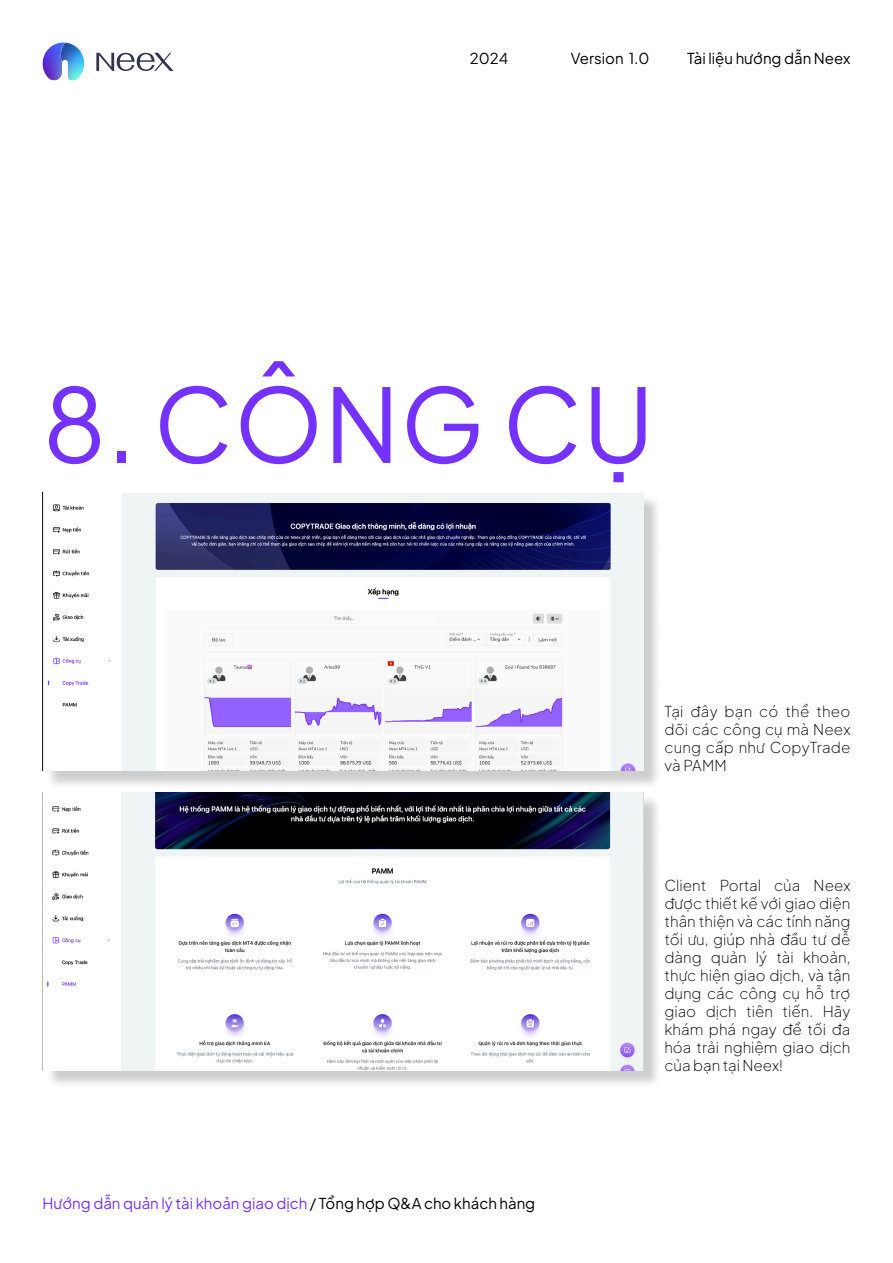
<style>
.page{position:relative;width:893px;height:1263px;background:#fff}
.page>*{position:absolute;margin:0;border:0;box-sizing:border-box;transform-origin:0 0}
.t1{font:101.85px "Plus Jakarta Sans";letter-spacing:.01em;color:#7532ff}
.t2{font:200 15px/18px "Plus Jakarta Sans";color:#000;text-align:justify}
.t3{font:15px "Plus Jakarta Sans";color:#7532ff}
.t4{font:15px "Plus Jakarta Sans";color:#000}
.s1{color:#000}
</style>
<div class="page">
<img style="left:43px;top:43px;width:16px;height:37px">
<img style="left:59px;top:43px;width:25px;height:37px">
<svg style="left:96px;top:53px;width:78px;height:18px"></svg>
<div style="left:45px;top:494px;width:617px;height:295px;background:#000;opacity:.2"></div>
<img style="left:43px;top:492px;width:600px;height:279px">
<div style="left:45px;top:794px;width:617px;height:295px;background:#000;opacity:.2"></div>
<img style="left:45px;top:792px;width:598px;height:278px">
<p class="t4" style="left:470px;top:46px;width:40px">2024</p>
<p class="t4" style="left:571px;top:46px;width:80px">Version 1.0</p>
<p class="t4" style="left:687px;top:46px;width:165px">Tài liệu hướng dẫn Neex</p>
<p class="t1" style="left:43px;top:342px;width:613px">8. CÔNG CỤ</p>
<p class="t3" style="left:43px;top:1191px;width:494px">Hướng dẫn quản lý tài khoản giao dịch <span class="s1">/ Tổng hợp Q&amp;A cho khách hàng</span></p>
<p class="t2" style="left:664px;top:701px;width:188px">Tại đây bạn có thể theo dõi các công cụ mà Neex cung cấp như CopyTrade và PAMM</p>
<p class="t2" style="left:664px;top:874px;width:188px">Client Portal của Neex được thiết kế với giao diện thân thiện và các tính năng tối ưu, giúp nhà đầu tư dễ dàng quản lý tài khoản, thực hiện giao dịch, và tận dụng các công cụ hỗ trợ giao dịch tiên tiến. Hãy khám phá ngay để tối đa hóa trải nghiệm giao dịch của bạn tại Neex!</p>
</div>
